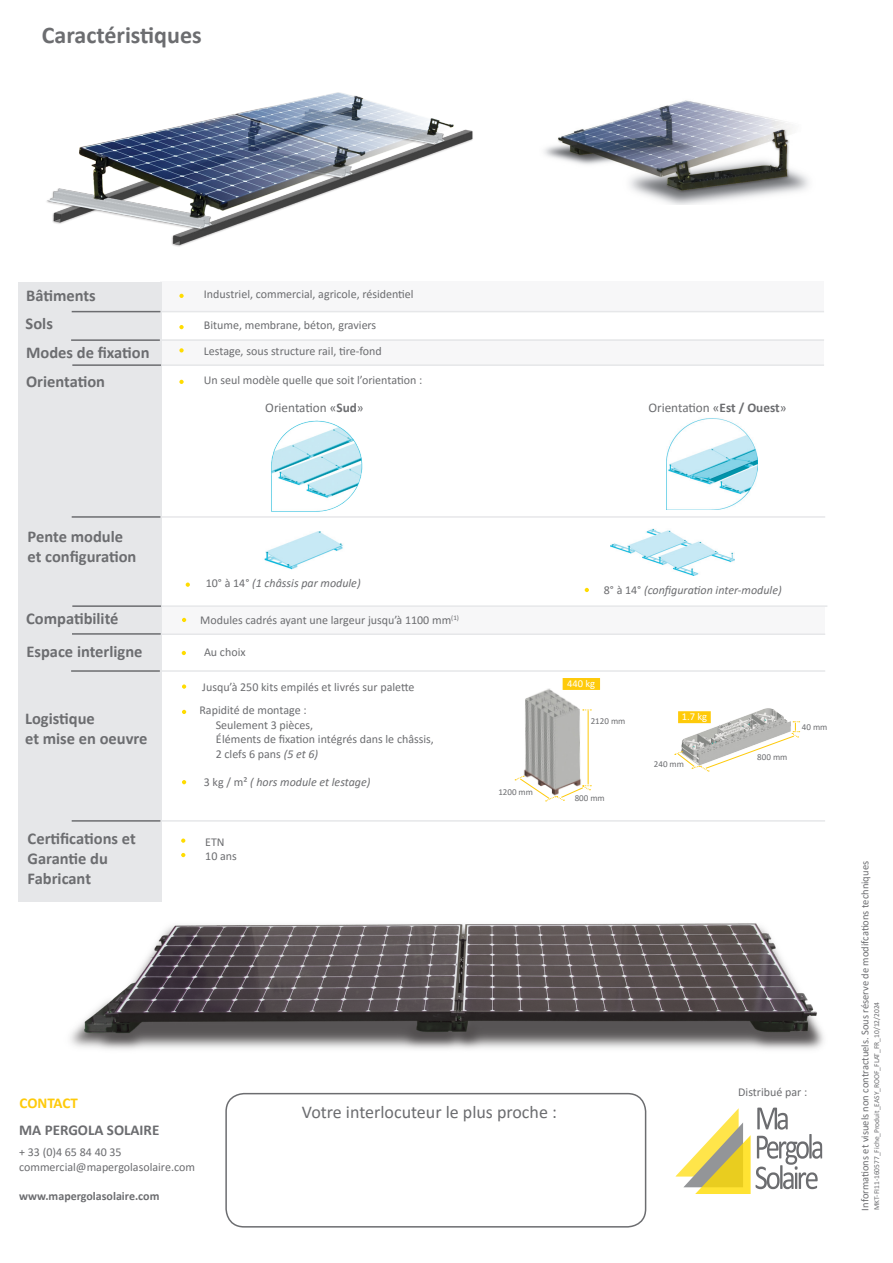
<style>
.page{position:relative;width:893px;height:1263px;background:#fff}
.page>*{position:absolute;margin:0;border:0;box-sizing:border-box;transform-origin:0 0}
.t1{font:700 24px "Calibri";color:#6c6d70}
.t2{font:18px "Calibri";color:#6c6d70}
.t3{font:700 16.5px/19.8px "Calibri";color:#6c6d70}
.t4{font:700 15px "Calibri";color:#6c6d70}
.t5{font:700 15px "Calibri";letter-spacing:-.005em;color:#feca0a}
.t6{font:13.2px "Calibri";color:#6c6d70}
.t7{font:12px "Calibri";color:#6c6d70}
.t8{font:italic 12px "Calibri";color:#6c6d70}
.t9{font:700 12px "Calibri";color:#6c6d70}
.t10{font:10.5px "Calibri";color:#6c6d70}
.t11{font:10.5px "Calibri";color:#fff}
.t12{font:9px "Calibri";color:#6c6d70}
.t13{font:7.5px "Calibri";color:#6c6d70}
.s1{font-weight:700}
.s2{font-style:normal}
.s3{font-style:italic}
</style>
<div class="page">
<img style="left:544px;top:100px;width:265px;height:105px">
<div style="left:160px;top:607px;width:665px;height:26px;background:#f7f7f8"></div>
<div style="left:160px;top:282px;width:664px;height:29px;background:#f7f7f8"></div>
<div style="left:160px;top:340px;width:664px;height:26px;background:#f7f7f8"></div>
<div style="left:18px;top:282px;width:144px;height:619px;background:#e6e7e9"></div>
<svg style="left:179px;top:325px;width:5px;height:4px"></svg>
<svg style="left:179px;top:348px;width:5px;height:4px"></svg>
<hr style="left:142px;top:311px;width:682px;height:1px;background:#e6e7e9">
<svg style="left:179px;top:380px;width:5px;height:4px"></svg>
<hr style="left:141px;top:339px;width:683px;height:2px;background:#e6e7e9">
<svg style="left:182px;top:618px;width:4px;height:4px"></svg>
<hr style="left:141px;top:364px;width:683px;height:2px;background:#e6e7e9">
<hr style="left:145px;top:633px;width:680px;height:2px;background:#e6e7e9">
<hr style="left:147px;top:605px;width:680px;height:2px;background:#e6e7e9">
<svg style="left:179px;top:294px;width:5px;height:4px"></svg>
<hr style="left:153px;top:670px;width:672px;height:2px;background:#e6e7e9">
<svg style="left:182px;top:710px;width:4px;height:4px"></svg>
<svg style="left:181px;top:838px;width:4px;height:5px"></svg>
<svg style="left:181px;top:853px;width:4px;height:4px"></svg>
<hr style="left:158px;top:820px;width:667px;height:2px;background:#e6e7e9">
<svg style="left:182px;top:684px;width:4px;height:5px"></svg>
<hr style="left:153px;top:516px;width:672px;height:2px;background:#e6e7e9">
<svg style="left:182px;top:651px;width:4px;height:4px"></svg>
<img style="left:271px;top:420px;width:92px;height:92px">
<img style="left:667px;top:418px;width:91px;height:91px">
<svg style="left:182px;top:780px;width:4px;height:4px"></svg>
<img style="left:732px;top:708px;width:56px;height:13px">
<svg style="left:674px;top:721px;width:126px;height:51px"></svg>
<div style="left:678px;top:711px;width:33px;height:12px;background:#feca0a;border:2px solid #feca0a"></div>
<img style="left:523px;top:687px;width:63px;height:89px">
<hr style="left:588px;top:710px;width:1px;height:74px;background:#feca0a">
<svg style="left:515px;top:776px;width:76px;height:26px"></svg>
<div style="left:563px;top:678px;width:37px;height:12px;background:#feca0a;border:2px solid #feca0a"></div>
<img style="left:46px;top:92px;width:427px;height:155px">
<hr style="left:72px;top:516px;width:88px;height:2px;background:#6c6d70">
<hr style="left:72px;top:605px;width:89px;height:2px;background:#6c6d70">
<hr style="left:72px;top:633px;width:89px;height:2px;background:#6c6d70">
<hr style="left:71px;top:670px;width:89px;height:2px;background:#6c6d70">
<hr style="left:72px;top:311px;width:88px;height:1px;background:#6c6d70">
<hr style="left:71px;top:339px;width:89px;height:2px;background:#6c6d70">
<hr style="left:72px;top:364px;width:89px;height:2px;background:#6c6d70">
<hr style="left:72px;top:820px;width:88px;height:2px;background:#6c6d70">
<svg style="left:186px;top:582px;width:4px;height:5px"></svg>
<svg style="left:585px;top:588px;width:4px;height:4px"></svg>
<img style="left:611px;top:528px;width:123px;height:47px">
<img style="left:264px;top:532px;width:79px;height:37px">
<div style="left:225px;top:1093px;width:421px;height:134px;border:2px solid #6c6d70;border-radius:18px"></div>
<svg style="left:675px;top:1107px;width:147px;height:87px"></svg>
<img style="left:61px;top:901px;width:763px;height:149px">
<p class="t1" style="left:42px;top:18px;width:161px">Caractéristiques</p>
<p class="t3" style="left:26px;top:285px;width:71px">Bâtiments</p>
<p class="t7" style="left:204px;top:286px;width:211px">Industriel, commercial, agricole, résidentiel</p>
<p class="t3" style="left:26px;top:313px;width:29px">Sols</p>
<p class="t7" style="left:204px;top:317px;width:174px">Bitume, membrane, béton, graviers</p>
<p class="t3" style="left:26px;top:342px;width:125px">Modes de fixation</p>
<p class="t7" style="left:204px;top:343px;width:179px">Lestage, sous structure rail, tire-fond</p>
<p class="t3" style="left:26px;top:371px;width:81px">Orientation</p>
<p class="t7" style="left:204px;top:372px;width:220px">Un seul modèle quelle que soit l’orientation :</p>
<p class="t6" style="left:265px;top:398px;width:100px">Orientation «<span class="s1">Sud</span>»</p>
<p class="t6" style="left:648px;top:398px;width:140px">Orientation «<span class="s1">Est / Ouest</span>»</p>
<p class="t3" style="left:28px;top:526px;width:97px">Pente module</p>
<p class="t3" style="left:28px;top:546px;width:110px">et configuration</p>
<p class="t8" style="left:206px;top:575px;width:156px"><span class="s2">10° à 14°</span> (1 châssis par module)</p>
<p class="t3" style="left:26px;top:608px;width:94px">Compatibilité</p>
<p class="t7" style="left:200px;top:612px;width:260px">Modules cadrés ayant une largeur jusqu’à 1100 mm<sup>(1)</sup></p>
<p class="t3" style="left:26px;top:641px;width:118px">Espace interligne</p>
<p class="t7" style="left:204px;top:644px;width:43px">Au choix</p>
<p class="t3" style="left:25px;top:708px;width:71px">Logistique</p>
<p class="t3" style="left:25px;top:728px;width:124px">et mise en oeuvre</p>
<p class="t3" style="left:28px;top:828px;width:110px">Certifications et<br>Garantie du</p>
<p class="t3" style="left:28px;top:867px;width:65px">Fabricant</p>
<p class="t7" style="left:202px;top:678px;width:214px">Jusqu’à 250 kits empilés et livrés sur palette</p>
<p class="t7" style="left:199px;top:702px;width:109px">Rapidité de montage :</p>
<p class="t7" style="left:216px;top:716px;width:99px">Seulement 3 pièces,</p>
<p class="t7" style="left:216px;top:731px;width:219px">Éléments de fixation intégrés dans le châssis,</p>
<p class="t7" style="left:216px;top:745px;width:104px">2 clefs 6 pans <span class="s3">(5 et 6)</span></p>
<p class="t8" style="left:204px;top:773px;width:168px"><span class="s2">3 kg / m²</span> ( hors module et lestage)</p>
<p class="t7" style="left:205px;top:833px;width:21px">ETN</p>
<p class="t7" style="left:205px;top:848px;width:33px">10 ans</p>
<p class="t12" style="left:498px;top:785px;width:36px">1200 mm</p>
<p class="t8" style="left:604px;top:581px;width:179px"><span class="s2">8° à 14°</span> (configuration inter-module)</p>
<p class="t11" style="left:567px;top:676px;width:30px">440 kg</p>
<p class="t12" style="left:591px;top:715px;width:36px">2120 mm</p>
<p class="t12" style="left:575px;top:792px;width:32px">800 mm</p>
<p class="t11" style="left:682px;top:709px;width:27px">1.7 kg</p>
<p class="t12" style="left:654px;top:758px;width:32px">240 mm</p>
<p class="t12" style="left:757px;top:751px;width:32px">800 mm</p>
<p class="t12" style="left:802px;top:721px;width:27px">40 mm</p>
<p class="t5" style="left:20px;top:1092px;width:60px">CONTACT</p>
<p class="t4" style="left:19px;top:1119px;width:142px">MA PERGOLA SOLAIRE</p>
<p class="t7" style="left:19px;top:1144px;width:104px">+ 33 (0)4 65 84 40 35</p>
<p class="t7" style="left:19px;top:1158px;width:177px">commercial@mapergolasolaire.com</p>
<p class="t9" style="left:19px;top:1187px;width:142px">www.mapergolasolaire.com</p>
<p class="t2" style="left:302px;top:1100px;width:256px">Votre interlocuteur le plus proche :</p>
<p class="t7" style="left:738px;top:1083px;width:71px">Distribué par :</p>
<p class="t10" style="left:858px;top:1210px;width:351px;rotate:-90deg">Informations et visuels non contractuels. Sous réserve de modifcations techniques</p>
<p class="t13" style="left:871px;top:1210px;width:210px;rotate:-90deg">MKT-FI11-160577_Fiche_Produit_EASY_ROOF_FLAT_FR_10/12/2024</p>
</div>
